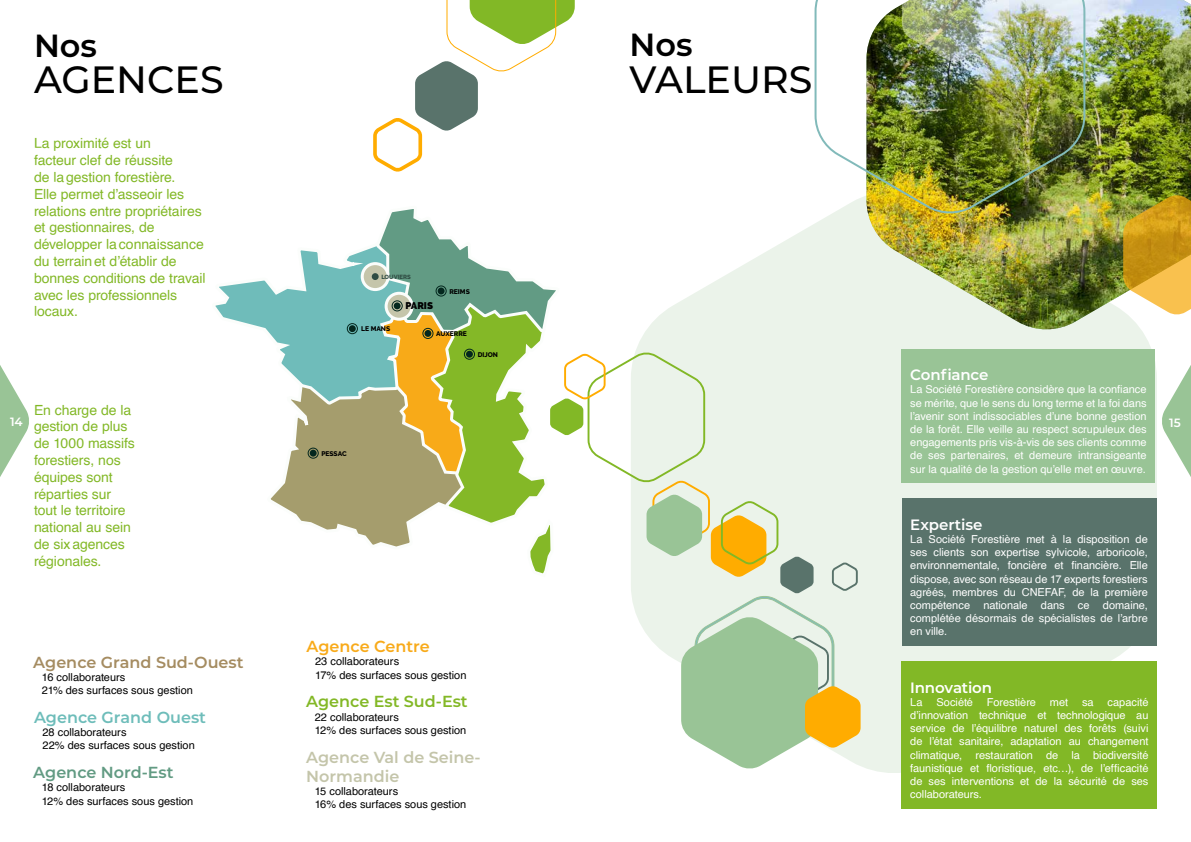
<style>
.page{position:relative;width:1191px;height:842px;background:#fff}
.page>*{position:absolute;margin:0;border:0;box-sizing:border-box;transform-origin:0 0}
.t1{font:500 38px "Montserrat";color:#000}
.t2{font:600 32px "Montserrat";color:#000}
.t3{font:600 16px/19.2px "Montserrat";color:#c4c5aa}
.t4{font:600 16px "Montserrat";color:#a58c61}
.t5{font:600 16px "Montserrat";color:#6ebdba}
.t6{font:600 16px "Montserrat";color:#83b826}
.t7{font:600 16px "Montserrat";color:#629b83}
.t8{font:600 16px "Montserrat";color:#f8aa1a}
.t9{font:600 15px "Montserrat";letter-spacing:-.01em;color:#fff}
.t10{font:14px/16.8px "Helvetica";letter-spacing:-.005em;color:#82b826}
.t11{font:600 12px "Montserrat";color:#fff}
.t12{font:11px/13.2px "Helvetica";color:#fff;text-align:justify}
.t13{font:11px/13.2px "Helvetica";letter-spacing:-.005em;color:#000}
.t14{font:900 9.7px "Raleway";color:#000}
.t15{font:800 6.7px "Raleway";color:#000}
.t16{font:800 6px "Raleway";color:#2f4c43}
</style>
<div class="page">
<svg style="left:0;top:365px;width:29px;height:112px"></svg>
<svg style="left:1162px;top:365px;width:29px;height:112px"></svg>
<div style="left:860px;top:217px;width:297px;height:556px;background:#ebf3ea"></div>
<img style="left:866px;top:0;width:325px;height:330px">
<svg style="left:1123px;top:195px;width:68px;height:120px;background:#d3a93a"></svg>
<img style="left:814px;top:0;width:272px;height:217px">
<img style="left:902px;top:0;width:107px;height:63px">
<div style="left:901px;top:661px;width:256px;height:44px;background:#82b826"></div>
<div style="left:901px;top:681px;width:256px;height:128px;background:#82b826"></div>
<div style="left:901px;top:349px;width:254px;height:43px;background:#99c496"></div>
<div style="left:901px;top:368px;width:254px;height:115px;background:#99c496"></div>
<div style="left:901px;top:498px;width:255px;height:44px;background:#59736b"></div>
<div style="left:901px;top:518px;width:255px;height:128px;background:#59736b"></div>
<svg style="left:373px;top:0;width:202px;height:172px"></svg>
<svg style="left:215px;top:204px;width:645px;height:565px"></svg>
<div style="left:349px;top:325px;width:7px;height:7px;background:#04271e;border-radius:50%"></div>
<div style="left:372px;top:273px;width:7px;height:7px;background:#2f4c43;border-radius:50%"></div>
<h2 class="t2" style="left:34px;top:23px;width:65px">Nos</h2>
<h1 class="t1" style="left:34px;top:53px;width:191px">AGENCES</h1>
<p class="t10" style="left:34px;top:136px;width:173px">La proximité est un<br>facteur clef de réussite<br>de la gestion forestière.<br>Elle permet d’asseoir les relations entre propriétaires et gestionnaires, de développer la connaissance du terrain et d’établir de bonnes conditions de travail avec les professionnels locaux.</p>
<p class="t16" style="left:381px;top:273px;width:31px">LOUVIERS</p>
<p class="t14" style="left:405px;top:300px;width:29px">PARIS</p>
<p class="t15" style="left:449px;top:287px;width:22px">REIMS</p>
<p class="t15" style="left:361px;top:324px;width:31px">LE MANS</p>
<p class="t15" style="left:436px;top:330px;width:32px">AUXERRE</p>
<p class="t15" style="left:477px;top:351px;width:22px">DIJON</p>
<h2 class="t2" style="left:629px;top:22px;width:65px">Nos</h2>
<h1 class="t1" style="left:629px;top:53px;width:184px">VALEURS</h1>
<h3 class="t9" style="left:910px;top:364px;width:80px">Confiance</h3>
<p class="t12" style="left:910px;top:383px;width:238px">La Société Forestière considère que la confiance se mérite, que le sens du long terme et la foi dans l’avenir sont indissociables d’une bonne gestion de la forêt. Elle veille au respect scrupuleux des engagements pris vis-à-vis de ses clients comme de ses partenaires, et demeure intransigeante sur la qualité de la gestion qu’elle met en œuvre.</p>
<p class="t10" style="left:34px;top:402px;width:102px">En charge de la gestion de plus de 1000 massifs forestiers, nos équipes sont réparties sur tout le territoire national au sein de six agences régionales.</p>
<p class="t11" style="left:10px;top:413px;width:14px">14</p>
<p class="t11" style="left:1169px;top:414px;width:13px">15</p>
<p class="t15" style="left:321px;top:449px;width:27px">PESSAC</p>
<h3 class="t9" style="left:910px;top:514px;width:74px">Expertise</h3>
<p class="t12" style="left:910px;top:533px;width:239px">La Société Forestière met à la disposition de ses clients son expertise sylvicole, arboricole, environnementale, foncière et financière. Elle dispose, avec son réseau de 17 experts forestiers agréés, membres du CNEFAF, de la première compétence nationale dans ce domaine, complétée désormais de spécialistes de l’arbre en ville.</p>
<h3 class="t8" style="left:306px;top:635px;width:125px">Agence Centre</h3>
<p class="t13" style="left:315px;top:655px;width:153px">23 collaborateurs<br>17% des surfaces sous gestion</p>
<h3 class="t4" style="left:33px;top:651px;width:212px">Agence Grand Sud-Ouest</h3>
<p class="t13" style="left:42px;top:671px;width:153px">16 collaborateurs<br>21% des surfaces sous gestion</p>
<h3 class="t9" style="left:910px;top:677px;width:83px">Innovation</h3>
<p class="t12" style="left:910px;top:696px;width:14px">La</p>
<p class="t12" style="left:936px;top:696px;width:38px">Société</p>
<p class="t12" style="left:987px;top:696px;width:51px">Forestière</p>
<p class="t12" style="left:1050px;top:696px;width:20px">met</p>
<p class="t12" style="left:1082px;top:696px;width:13px">sa</p>
<h3 class="t6" style="left:306px;top:690px;width:163px">Agence Est Sud-Est</h3>
<p class="t13" style="left:315px;top:710px;width:153px">22 collaborateurs<br>12% des surfaces sous gestion</p>
<p class="t12" style="left:910px;top:696px;width:240px;text-indent:197px">capacité d’innovation technique et technologique au service de l’équilibre naturel des forêts (suivi de l’état sanitaire, adaptation au changement climatique, restauration de la biodiversité faunistique et floristique, etc…), de l’efficacité de ses interventions et de la sécurité de ses collaborateurs.</p>
<h3 class="t5" style="left:34px;top:706px;width:173px">Agence Grand Ouest</h3>
<p class="t13" style="left:43px;top:726px;width:154px">28 collaborateurs<br>22% des surfaces sous gestion</p>
<h3 class="t3" style="left:306px;top:746px;width:176px">Agence Val de Seine-<br>Normandie</h3>
<p class="t13" style="left:315px;top:785px;width:153px">15 collaborateurs<br>16% des surfaces sous gestion</p>
<h3 class="t7" style="left:33px;top:761px;width:142px">Agence Nord-Est</h3>
<p class="t13" style="left:42px;top:781px;width:153px">18 collaborateurs<br>12% des surfaces sous gestion</p>
</div>
